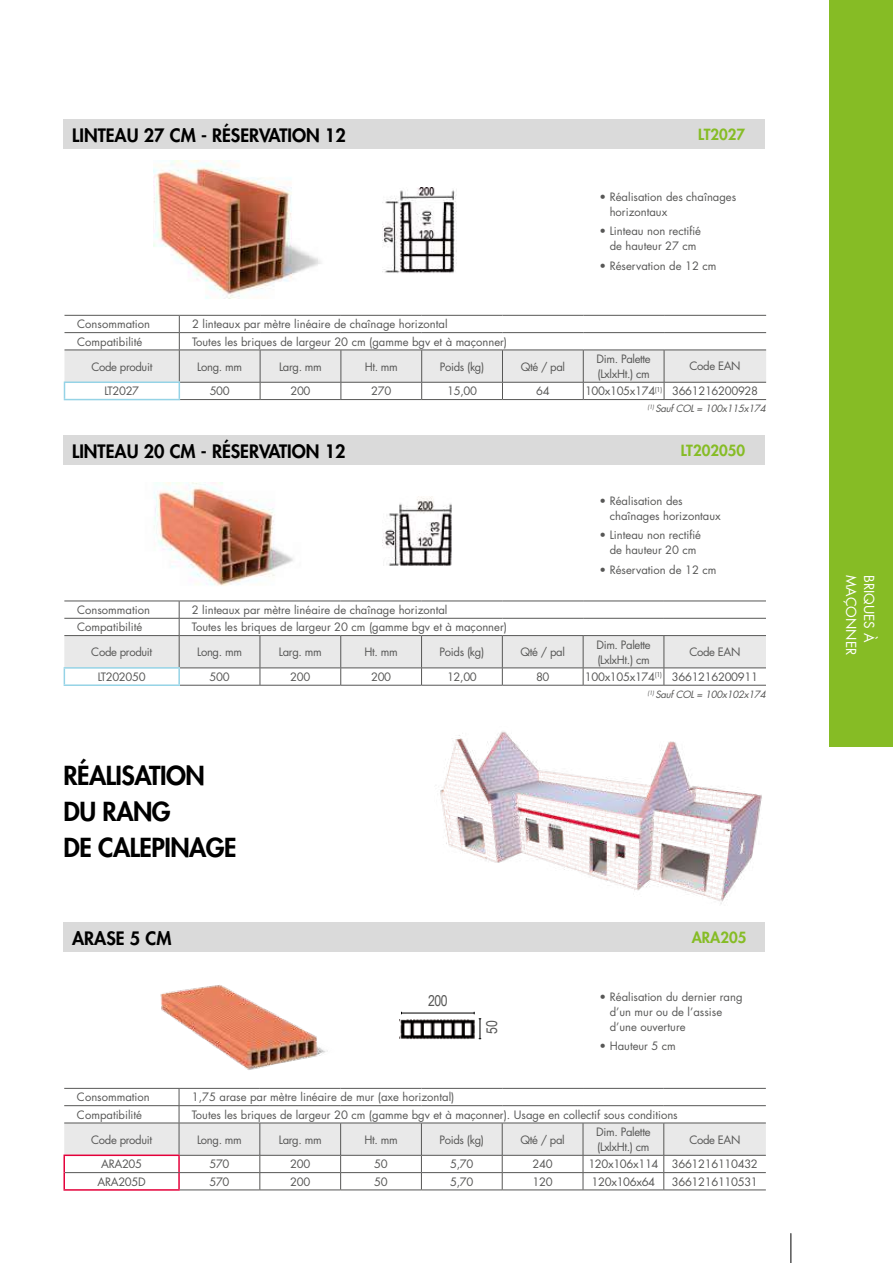
<style>
.page{position:relative;width:893px;height:1263px;background:#fff}
.page>*{position:absolute;margin:0;border:0;box-sizing:border-box;transform-origin:0 0}
.t1{font:800 25.5px/36px "Futura";letter-spacing:-.02em;color:#000}
.t2{font:800 18px "Futura";color:#000}
.t3{font:800 15px "Futura";color:#86bc25}
.t4{font:15px "Arial Narrow";color:#575756}
.t5{font:13.5px "Futura";color:#fff}
.t6{font:11.25px/15px "Futura";color:#575756}
.t7{font:11.25px/15px "Futura";letter-spacing:-.03em;color:#575756}
.t8{font:italic 9.75px "Futura";color:#575756}
</style>
<div class="page">
<hr style="left:64px;top:1088px;width:115px;height:1px;background:#575756">
<hr style="left:260px;top:1189px;width:81px;height:1px;background:#575756">
<hr style="left:341px;top:1189px;width:80px;height:1px;background:#575756">
<hr style="left:421px;top:1189px;width:81px;height:1px;background:#575756">
<hr style="left:502px;top:1189px;width:81px;height:1px;background:#575756">
<hr style="left:583px;top:1189px;width:81px;height:1px;background:#575756">
<hr style="left:664px;top:1189px;width:102px;height:1px;background:#575756">
<hr style="left:179px;top:1088px;width:81px;height:1px;background:#575756">
<hr style="left:260px;top:1088px;width:81px;height:1px;background:#575756">
<hr style="left:341px;top:1088px;width:80px;height:1px;background:#575756">
<hr style="left:421px;top:1088px;width:81px;height:1px;background:#575756">
<hr style="left:502px;top:1088px;width:81px;height:1px;background:#575756">
<hr style="left:583px;top:1088px;width:81px;height:1px;background:#575756">
<hr style="left:664px;top:1088px;width:102px;height:1px;background:#575756">
<hr style="left:180px;top:1189px;width:80px;height:1px;background:#575756">
<svg style="left:63px;top:1089px;width:703px;height:100px"></svg>
<hr style="left:63px;top:1189px;width:117px;height:2px;background:#e4003a">
<hr style="left:65px;top:1172px;width:114px;height:1px;background:#575756">
<img style="left:160px;top:985px;width:168px;height:85px">
<div style="left:63px;top:922px;width:702px;height:30px;background:#dadada"></div>
<img style="left:400px;top:1019px;width:74px;height:21px">
<hr style="left:401px;top:1013px;width:73px;height:1px;background:#000">
<svg style="left:474px;top:1012px;width:7px;height:27px"></svg>
<img style="left:440px;top:731px;width:322px;height:173px">
<img style="left:383px;top:496px;width:69px;height:70px">
<div style="left:64px;top:435px;width:701px;height:30px;background:#dadada"></div>
<img style="left:153px;top:483px;width:140px;height:103px">
<hr style="left:260px;top:685px;width:81px;height:1px;background:#575756">
<hr style="left:341px;top:685px;width:81px;height:1px;background:#575756">
<hr style="left:422px;top:685px;width:80px;height:1px;background:#575756">
<hr style="left:502px;top:685px;width:81px;height:1px;background:#575756">
<hr style="left:583px;top:685px;width:81px;height:1px;background:#575756">
<hr style="left:664px;top:685px;width:102px;height:1px;background:#575756">
<hr style="left:180px;top:685px;width:80px;height:1px;background:#575756">
<svg style="left:64px;top:601px;width:702px;height:84px"></svg>
<hr style="left:64px;top:684px;width:116px;height:2px;background:#95d3e6">
<hr style="left:260px;top:399px;width:81px;height:1px;background:#575756">
<hr style="left:341px;top:399px;width:81px;height:1px;background:#575756">
<hr style="left:422px;top:399px;width:80px;height:1px;background:#575756">
<hr style="left:502px;top:399px;width:81px;height:1px;background:#575756">
<hr style="left:583px;top:399px;width:81px;height:1px;background:#575756">
<hr style="left:664px;top:399px;width:102px;height:1px;background:#575756">
<hr style="left:180px;top:399px;width:80px;height:1px;background:#575756">
<hr style="left:64px;top:315px;width:115px;height:1px;background:#575756">
<hr style="left:179px;top:315px;width:81px;height:1px;background:#575756">
<hr style="left:260px;top:315px;width:81px;height:1px;background:#575756">
<hr style="left:341px;top:315px;width:81px;height:1px;background:#575756">
<hr style="left:422px;top:315px;width:80px;height:1px;background:#575756">
<hr style="left:502px;top:315px;width:81px;height:1px;background:#575756">
<hr style="left:583px;top:315px;width:81px;height:1px;background:#575756">
<hr style="left:664px;top:315px;width:102px;height:1px;background:#575756">
<svg style="left:64px;top:316px;width:702px;height:83px"></svg>
<hr style="left:64px;top:399px;width:116px;height:1px;background:#95d3e6">
<img style="left:154px;top:161px;width:167px;height:138px">
<img style="left:382px;top:187px;width:74px;height:86px">
<div style="left:64px;top:119px;width:701px;height:30px;background:#dadada"></div>
<hr style="left:790px;top:1233px;width:1px;height:30px;background:#000">
<div style="left:829px;top:0;width:64px;height:746px;background:#86bc25"></div>
<h2 class="t2" style="left:72px;top:124px;width:275px">LINTEAU 27 CM - RÉSERVATION 12</h2>
<h3 class="t3" style="left:698px;top:125px;width:49px">LT2027</h3>
<p class="t6" style="left:610px;top:189px;width:128px;text-indent:-10px">• Réalisation des chaînages horizontaux</p>
<p class="t6" style="left:600px;top:224px;width:103px;text-align:center">• Linteau non rectifié de hauteur 27 cm</p>
<p class="t6" style="left:600px;top:258px;width:118px">• Réservation de 12 cm</p>
<p class="t6" style="left:77px;top:317px;width:74px">Consommation</p>
<p class="t6" style="left:192px;top:317px;width:257px">2 linteaux par mètre linéaire de chaînage horizontal</p>
<p class="t6" style="left:77px;top:334px;width:67px">Compatibilité</p>
<p class="t6" style="left:192px;top:334px;width:317px">Toutes les briques de largeur 20 cm (gamme bgv et à maçonner)</p>
<p class="t7" style="left:91px;top:359px;width:62px">Code produit</p>
<p class="t6" style="left:197px;top:359px;width:46px">Long. mm</p>
<p class="t6" style="left:279px;top:359px;width:44px">Larg. mm</p>
<p class="t6" style="left:365px;top:359px;width:35px">Ht. mm</p>
<p class="t6" style="left:440px;top:359px;width:46px">Poids (kg)</p>
<p class="t6" style="left:521px;top:359px;width:46px">Qté / pal</p>
<p class="t7" style="left:597px;top:351px;width:56px">Dim. Palette (LxlxHt.) cm</p>
<p class="t6" style="left:690px;top:359px;width:53px">Code EAN</p>
<p class="t6" style="left:105px;top:383px;width:36px">LT2027</p>
<p class="t6" style="left:210px;top:383px;width:22px">500</p>
<p class="t6" style="left:290px;top:383px;width:22px">200</p>
<p class="t6" style="left:371px;top:383px;width:22px">270</p>
<p class="t6" style="left:447px;top:383px;width:31px">15,00</p>
<p class="t6" style="left:536px;top:383px;width:15px">64</p>
<p class="t7" style="left:585px;top:383px;width:175px">100x105x174<sup>(1)</sup> 3661216200928</p>
<p class="t8" style="left:648px;top:402px;width:122px"><sup>(1)</sup>SaufCOL= 100x115x174</p>
<h2 class="t2" style="left:72px;top:439px;width:275px">LINTEAU 20 CM - RÉSERVATION 12</h2>
<h3 class="t3" style="left:681px;top:440px;width:66px">LT202050</h3>
<p class="t6" style="left:610px;top:493px;width:113px;text-indent:-10px">• Réalisation des chaînages horizontaux</p>
<p class="t6" style="left:600px;top:527px;width:103px;text-align:center">• Linteau non rectifié de hauteur 20 cm</p>
<p class="t6" style="left:600px;top:562px;width:118px">• Réservation de 12 cm</p>
<p class="t6" style="left:77px;top:602px;width:74px">Consommation</p>
<p class="t6" style="left:192px;top:602px;width:257px">2 linteaux par mètre linéaire de chaînage horizontal</p>
<p class="t6" style="left:77px;top:619px;width:67px">Compatibilité</p>
<p class="t6" style="left:192px;top:619px;width:317px">Toutes les briques de largeur 20 cm (gamme bgv et à maçonner)</p>
<p class="t7" style="left:91px;top:644px;width:62px">Code produit</p>
<p class="t6" style="left:197px;top:644px;width:46px">Long. mm</p>
<p class="t6" style="left:279px;top:644px;width:44px">Larg. mm</p>
<p class="t6" style="left:365px;top:644px;width:35px">Ht. mm</p>
<p class="t6" style="left:440px;top:644px;width:46px">Poids (kg)</p>
<p class="t6" style="left:521px;top:644px;width:46px">Qté / pal</p>
<p class="t7" style="left:596px;top:637px;width:56px">Dim. Palette (LxlxHt.) cm</p>
<p class="t6" style="left:689px;top:644px;width:53px">Code EAN</p>
<p class="t7" style="left:98px;top:669px;width:49px">LT202050</p>
<p class="t6" style="left:210px;top:669px;width:22px">500</p>
<p class="t6" style="left:290px;top:669px;width:22px">200</p>
<p class="t6" style="left:371px;top:669px;width:22px">200</p>
<p class="t6" style="left:447px;top:669px;width:31px">12,00</p>
<p class="t6" style="left:536px;top:669px;width:15px">80</p>
<p class="t7" style="left:585px;top:669px;width:175px">100x105x174<sup>(1)</sup> 3661216200911</p>
<p class="t8" style="left:648px;top:687px;width:122px"><sup>(1)</sup>SaufCOL= 100x102x174</p>
<h1 class="t1" style="left:63px;top:757px;width:175px">RÉALISATION<br>DU RANG<br>DE CALEPINAGE</h1>
<h2 class="t2" style="left:72px;top:927px;width:101px">ARASE 5 CM</h2>
<h3 class="t3" style="left:692px;top:927px;width:56px">ARA205</h3>
<h3 class="t4" style="left:428px;top:989px;width:21px">200</h3>
<h3 class="t4" style="left:481px;top:1033px;width:15px;rotate:-90deg">50</h3>
<p class="t6" style="left:610px;top:989px;width:134px;text-indent:-10px">• Réalisation du dernier rang d’un mur ou de l’assise d’une ouverture</p>
<p class="t6" style="left:600px;top:1038px;width:78px">• Hauteur 5 cm</p>
<p class="t6" style="left:77px;top:1089px;width:74px">Consommation</p>
<p class="t6" style="left:192px;top:1089px;width:264px">1,75 arase par mètre linéaire de mur (axe horizontal)</p>
<p class="t6" style="left:77px;top:1107px;width:67px">Compatibilité</p>
<p class="t6" style="left:192px;top:1107px;width:487px">Toutes les briques de largeur 20 cm (gamme bgv et à maçonner). Usage en collectif sous conditions</p>
<p class="t7" style="left:91px;top:1132px;width:62px">Code produit</p>
<p class="t6" style="left:197px;top:1132px;width:46px">Long. mm</p>
<p class="t6" style="left:279px;top:1132px;width:44px">Larg. mm</p>
<p class="t6" style="left:364px;top:1132px;width:35px">Ht. mm</p>
<p class="t6" style="left:439px;top:1132px;width:46px">Poids (kg)</p>
<p class="t6" style="left:520px;top:1132px;width:46px">Qté / pal</p>
<p class="t7" style="left:596px;top:1124px;width:56px">Dim. Palette (LxlxHt.) cm</p>
<p class="t6" style="left:689px;top:1132px;width:53px">Code EAN</p>
<p class="t6" style="left:101px;top:1156px;width:42px">ARA205</p>
<p class="t6" style="left:209px;top:1156px;width:22px">570</p>
<p class="t6" style="left:290px;top:1156px;width:22px">200</p>
<p class="t6" style="left:374px;top:1156px;width:15px">50</p>
<p class="t6" style="left:450px;top:1156px;width:25px">5,70</p>
<p class="t6" style="left:533px;top:1156px;width:22px">240</p>
<p class="t7" style="left:588px;top:1156px;width:171px">120x106x114 3661216110432</p>
<p class="t7" style="left:98px;top:1174px;width:50px">ARA205D</p>
<p class="t6" style="left:209px;top:1174px;width:22px">570</p>
<p class="t6" style="left:290px;top:1174px;width:22px">200</p>
<p class="t6" style="left:374px;top:1174px;width:15px">50</p>
<p class="t6" style="left:450px;top:1174px;width:25px">5,70</p>
<p class="t6" style="left:533px;top:1174px;width:22px">120</p>
<p class="t7" style="left:592px;top:1174px;width:65px">120x106x64</p>
<p class="t7" style="left:672px;top:1174px;width:88px">3661216110531</p>
<p class="t5" style="left:860px;top:575px;width:81px;rotate:90deg">MAÇONNER</p>
<p class="t5" style="left:878px;top:575px;width:69px;rotate:90deg">BRIQUES À</p>
</div>
